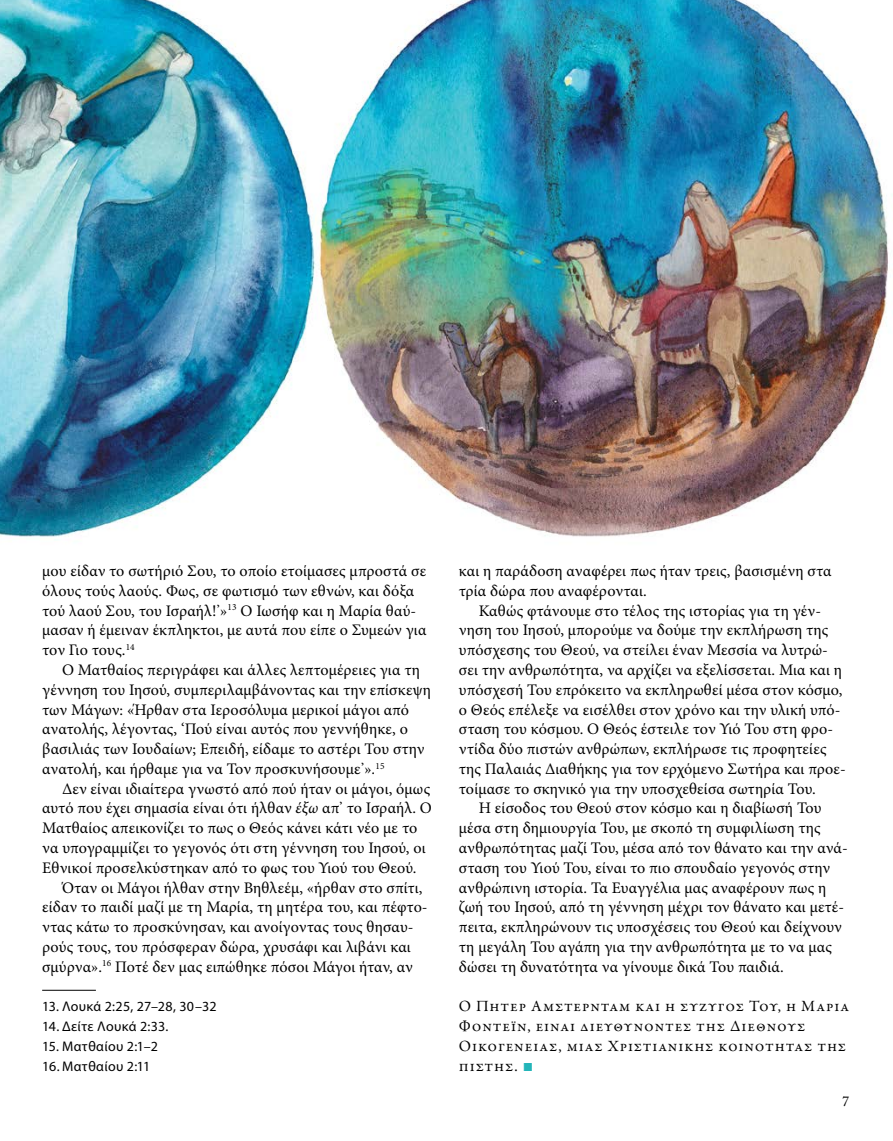
<style>
.page{position:relative;width:893px;height:1141px;background:#fff}
.page>*{position:absolute;margin:0;border:0;box-sizing:border-box;transform-origin:0 0}
.t1{font:16.1px/19.8px "Minion Pro";letter-spacing:.005em;color:#000}
.t2{font:15.75px/19.8px "Garamond Premr Pro";letter-spacing:.06em;color:#000}
.t3{font:14px "Myriad Pro";letter-spacing:.025em;color:#000}
.t4{font:14px "Adobe Caslon Pro";color:#000}
.s1{font-style:italic}
.s2{font-family:"Arial";font-size:17.32px;color:#23b5b9}
</style>
<div class="page">
<img style="left:0;top:0;width:888px;height:540px">
<hr style="left:42px;top:990px;width:54px;height:1px;background:#000">
<p class="t1" style="left:42px;top:561px;width:386px">μου είδαν το σωτήριό Σου, το οποίο ετοίμασες μπροστά σε όλους τούς λαούς. Φως, σε φωτισμό των εθνών, και δόξα τού λαού Σου, του Ισραήλ!’»<sup>13</sup> Ο Ιωσήφ και η Μαρία θαύ&shy;μασαν ή έμειναν έκπληκτοι, με αυτά που είπε ο Συμεών για τον Γιο τους.<sup>14</sup></p>
<p class="t1" style="left:42px;top:660px;width:390px;text-indent:20px">Ο Ματθαίος περιγράφει και άλλες λεπτομέρειες για τη γέννηση του Ιησού, συμπεριλαμβάνοντας και την επίσκεψη των Μάγων: «Ήρθαν στα Ιεροσόλυμα μερικοί μάγοι από ανατολής, λέγοντας, ‘Πού είναι αυτός που γεννήθηκε, ο βασιλιάς των Ιουδαίων; Επειδή, είδαμε το αστέρι Του στην ανατολή, και ήρθαμε για να Τον προσκυνήσουμε’»<span class="s1">.</span><sup>15</sup></p>
<p class="t1" style="left:62px;top:779px;width:370px">Δεν είναι ιδιαίτερα γνωστό από πού ήταν οι μάγοι, όμως</p>
<p class="t1" style="left:42px;top:798px;width:391px">αυτό που έχει σημασία είναι ότι ήλθαν <span class="s1">έξω</span> απ’ το Ισραήλ. Ο</p>
<p class="t1" style="left:42px;top:818px;width:377px">Ματθαίος απεικονίζει το πως ο Θεός κάνει κάτι νέο με το</p>
<p class="t1" style="left:42px;top:838px;width:385px">να υπογραμμίζει το γεγονός ότι στη γέννηση του Ιησού, οι</p>
<p class="t1" style="left:42px;top:858px;width:376px">Εθνικοί προσελκύστηκαν από το φως του Υιού του Θεού.</p>
<p class="t1" style="left:62px;top:878px;width:362px">Όταν οι Μάγοι ήλθαν στην Βηθλεέμ, «ήρθαν στο σπίτι,</p>
<p class="t1" style="left:42px;top:897px;width:387px">είδαν το παιδί μαζί με τη Μαρία, τη μητέρα του, και πέφτο-</p>
<p class="t1" style="left:42px;top:917px;width:373px">ντας κάτω το προσκύνησαν, και ανοίγοντας τους θησαυ-</p>
<p class="t1" style="left:42px;top:937px;width:370px">ρούς τους, του πρόσφεραν δώρα, χρυσάφι και λιβάνι και</p>
<p class="t1" style="left:42px;top:957px;width:372px">σμύρνα».<sup>16</sup> Ποτέ δεν μας ειπώθηκε πόσοι Μάγοι ήταν, αν</p>
<p class="t3" style="left:42px;top:998px;width:176px">13. Λουκά 2:25, 27–28, 30–32</p>
<p class="t3" style="left:42px;top:1018px;width:128px">14. Δείτε Λουκά 2:33.</p>
<p class="t3" style="left:42px;top:1037px;width:117px">15. Ματθαίου 2:1–2</p>
<p class="t3" style="left:42px;top:1057px;width:110px">16. Ματθαίου 2:11</p>
<p class="t1" style="left:459px;top:561px;width:374px">και η παράδοση αναφέρει πως ήταν τρεις, βασισμένη στα τρία δώρα που αναφέρονται.</p>
<p class="t1" style="left:479px;top:601px;width:344px">Καθώς φτάνουμε στο τέλος της ιστορίας για τη γέν-</p>
<p class="t1" style="left:459px;top:620px;width:371px">νηση του Ιησού, μπορούμε να δούμε την εκπλήρωση της</p>
<p class="t1" style="left:459px;top:640px;width:371px">υπόσχεσης του Θεού, να στείλει έναν Μεσσία να λυτρώ-</p>
<p class="t1" style="left:459px;top:660px;width:385px">σει την ανθρωπότητα, να αρχίζει να εξελίσσεται. Μια και η</p>
<p class="t1" style="left:459px;top:680px;width:385px">υπόσχεσή Του επρόκειτο να εκπληρωθεί μέσα στον κόσμο,</p>
<p class="t1" style="left:459px;top:700px;width:383px">ο Θεός επέλεξε να εισέλθει στον χρόνο και την υλική υπό-</p>
<p class="t1" style="left:459px;top:719px;width:376px">σταση του κόσμου. Ο Θεός έστειλε τον Υιό Του στη φρο-</p>
<p class="t1" style="left:459px;top:739px;width:369px">ντίδα δύο πιστών ανθρώπων, εκπλήρωσε τις προφητείες</p>
<p class="t1" style="left:459px;top:759px;width:388px">της Παλαιάς Διαθήκης για τον ερχόμενο Σωτήρα και προε-</p>
<p class="t1" style="left:459px;top:779px;width:358px">τοίμασε το σκηνικό για την υποσχεθείσα σωτηρία Του.</p>
<p class="t1" style="left:479px;top:798px;width:344px">Η είσοδος του Θεού στον κόσμο και η διαβίωσή Του</p>
<p class="t1" style="left:459px;top:818px;width:363px">μέσα στη δημιουργία Του, με σκοπό τη συμφιλίωση της</p>
<p class="t1" style="left:459px;top:838px;width:390px">ανθρωπότητας μαζί Του, μέσα από τον θάνατο και την ανά-</p>
<p class="t1" style="left:459px;top:858px;width:373px">σταση του Υιού Του, είναι το πιο σπουδαίο γεγονός στην</p>
<p class="t1" style="left:459px;top:878px;width:369px">ανθρώπινη ιστορία. Τα Ευαγγέλια μας αναφέρουν πως η</p>
<p class="t1" style="left:459px;top:897px;width:387px">ζωή του Ιησού, από τη γέννηση μέχρι τον θάνατο και μετέ-</p>
<p class="t1" style="left:459px;top:917px;width:385px">πειτα, εκπληρώνουν τις υποσχέσεις του Θεού και δείχνουν</p>
<p class="t1" style="left:459px;top:937px;width:374px">τη μεγάλη Του αγάπη για την ανθρωπότητα με το να μας</p>
<p class="t1" style="left:459px;top:957px;width:326px">δώσει τη δυνατότητα να γίνουμε δικά Του παιδιά.</p>
<p class="t2" style="left:459px;top:997px;width:392px">Ο Πήτερ Άμστερνταμ και η σύζυγός Του, η Μαρία Φοντέιν, είναι διευθύνοντες της Διεθνούς Οικογένειας, μιας Χριστιανικής κοινότητας της πίστης. <span class="s2">■</span></p>
<p class="t4" style="left:842px;top:1093px;width:8px">7</p>
</div>
